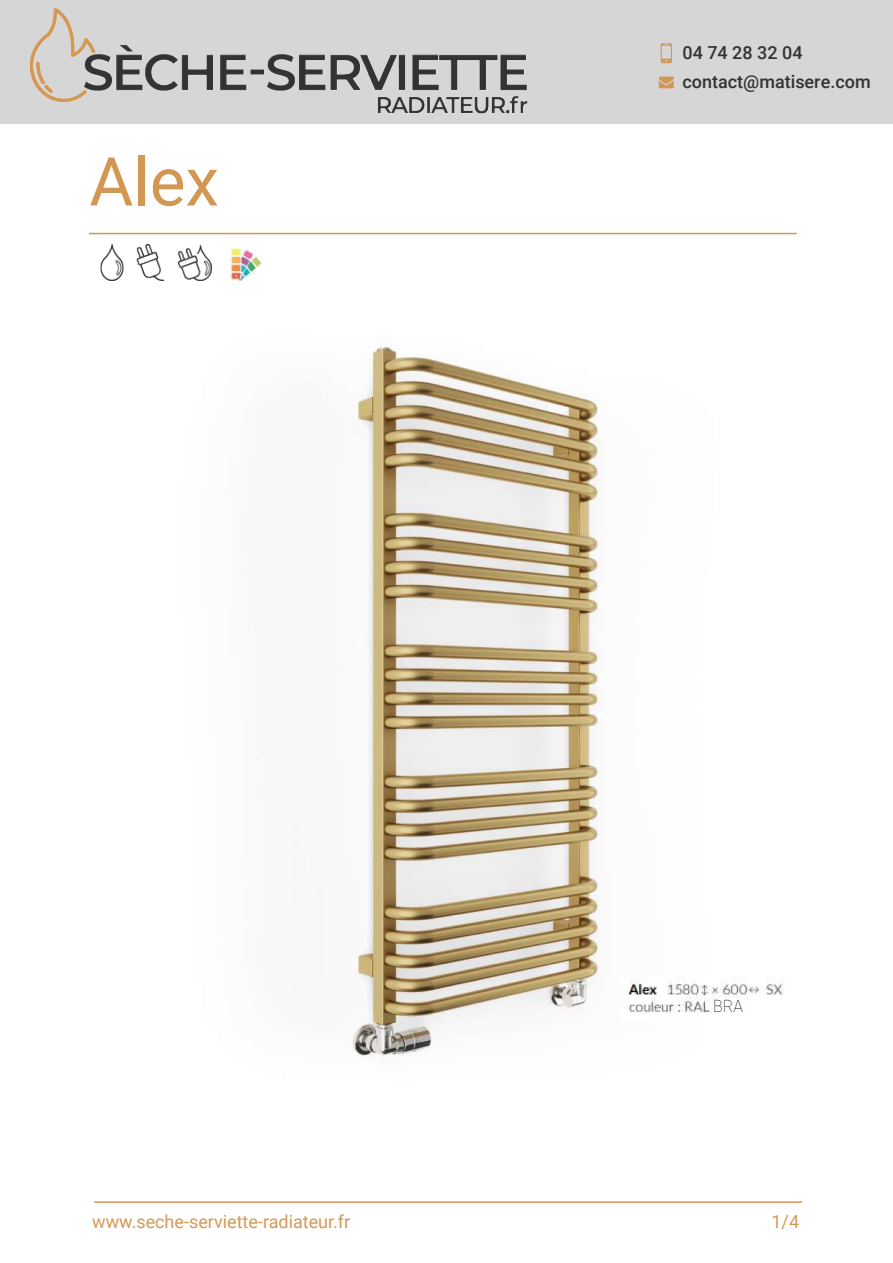
<style>
.page{position:relative;width:893px;height:1263px;background:#fff}
.page>*{position:absolute;margin:0;border:0;box-sizing:border-box;transform-origin:0 0}
.t1{font:67.5px "Roboto";color:#d39754}
.t2{font:18px "Roboto";color:#d49855}
.t3{font:500 18px/29.2px "Roboto";color:#333}
.t4{font:100 16.8px "Roboto";color:#000;scale:.95 1}
</style>
<div class="page">
<div style="left:0;top:0;width:893px;height:124px;background:#d6d6d6"></div>
<img style="left:29px;top:8px;width:518px;height:273px">
<svg style="left:661px;top:43px;width:11px;height:20px"></svg>
<svg style="left:659px;top:77px;width:15px;height:11px"></svg>
<hr style="left:89px;top:233px;width:708px;height:1px;background:#d39754">
<img style="left:94px;top:245px;width:36px;height:35px">
<img style="left:132px;top:245px;width:36px;height:36px">
<img style="left:177px;top:245px;width:35px;height:36px">
<img style="left:230px;top:249px;width:32px;height:31px">
<img style="left:351px;top:343px;width:254px;height:714px">
<hr style="left:94px;top:1201px;width:708px;height:2px;background:#d39754">
<img style="left:94px;top:1201px;width:446px;height:2px">
<img style="left:621px;top:976px;width:163px;height:37px">
<svg style="left:712px;top:993px;width:52px;height:20px"></svg>
<h1 class="t1" style="left:89px;top:134px;width:131px">Alex</h1>
<p class="t3" style="left:682px;top:37px;width:190px">04 74 28 32 04 contact@matisere.com</p>
<p class="t4" style="left:713px;top:995px;width:33px">BRA</p>
<p class="t2" style="left:92px;top:1209px;width:260px">www.seche-serviette-radiateur.fr</p>
<p class="t2" style="left:771px;top:1209px;width:29px">1/4</p>
</div>
